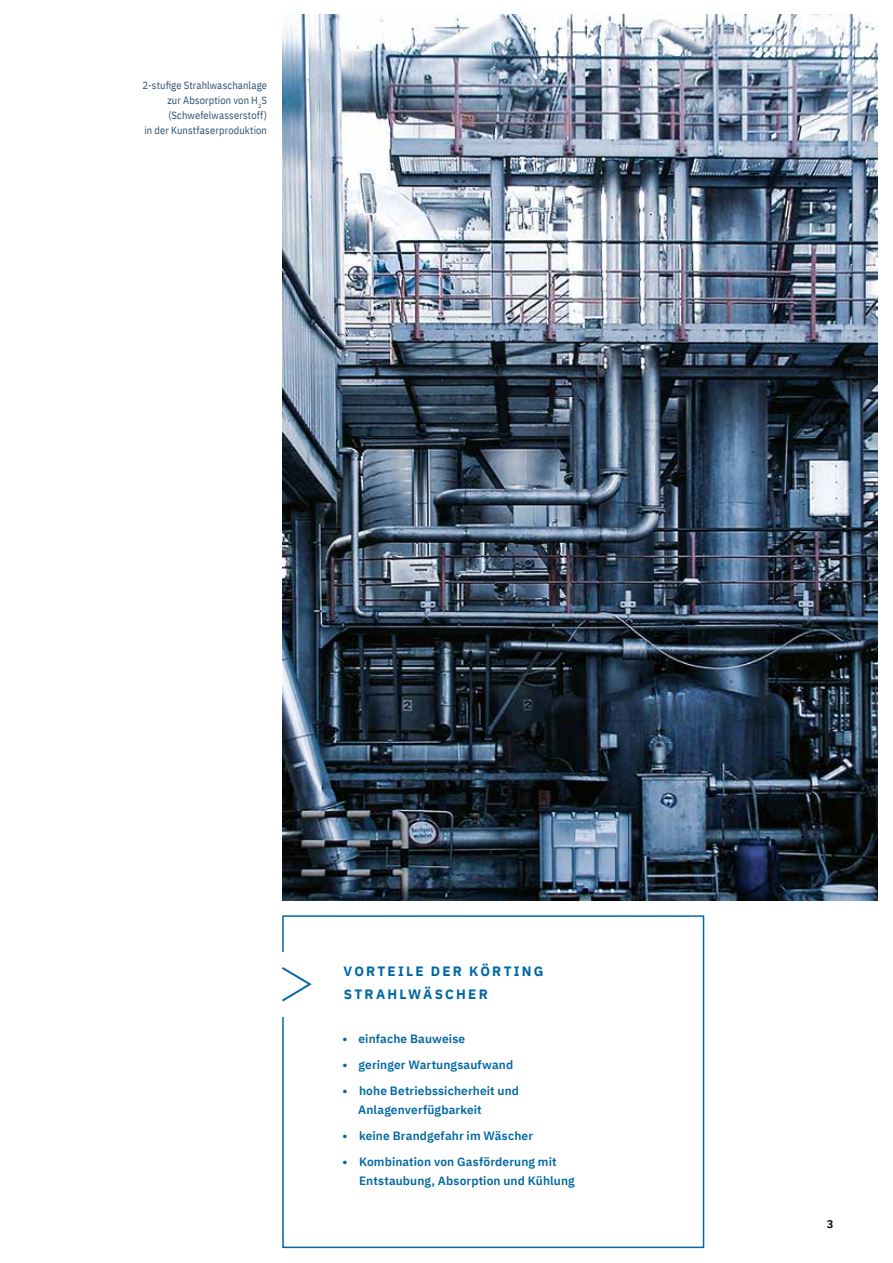
<style>
.page{position:relative;width:893px;height:1263px;background:#fff}
.page>*{position:absolute;margin:0;border:0;box-sizing:border-box;transform-origin:0 0}
.t1{font:700 13.5px/22.4px "IBM Plex Sans";letter-spacing:.165em;color:#0068a3}
.t2{font:600 12px/18.6px "IBM Plex Sans";letter-spacing:.01em;color:#0068a3}
.t3{font:600 11.25px "IBM Plex Sans";color:#000}
.t4{font:10.5px/14.9px "IBM Plex Sans Cond";letter-spacing:.015em;color:#2c4e70;text-align:right}
</style>
<div class="page">
<img style="left:282px;top:15px;width:595px;height:885px">
<svg style="left:282px;top:915px;width:423px;height:334px"></svg>
<div style="left:267px;top:952px;width:50px;height:65px;background:#fff"></div>
<svg style="left:282px;top:967px;width:30px;height:34px"></svg>
<p class="t4" style="left:142px;top:77px;width:126px">2-stufige Strahlwaschanlage zur Absorption von H<sub>2</sub>S (Schwefelwasserstoff)<br>in der Kunstfaserproduktion</p>
<p class="t1" style="left:344px;top:959px;width:201px">VORTEILE DER KÖRTING<br>STRAHLWÄSCHER</p>
<p class="t2" style="left:343px;top:1029px;width:124px">• einfache Bauweise</p>
<p class="t2" style="left:343px;top:1055px;width:172px">• geringer Wartungsaufwand</p>
<p class="t2" style="left:358px;top:1081px;width:162px;text-indent:-16px">• hohe Betriebssicherheit und<br>Anlagenverfügbarkeit</p>
<p class="t2" style="left:343px;top:1125px;width:192px">• keine Brandgefahr im Wäscher</p>
<p class="t2" style="left:359px;top:1151px;width:217px;text-indent:-16px">• Kombination von Gasförderung mit<br>Entstaubung, Absorption und Kühlung</p>
<p class="t3" style="left:827px;top:1215px;width:8px">3</p>
</div>
